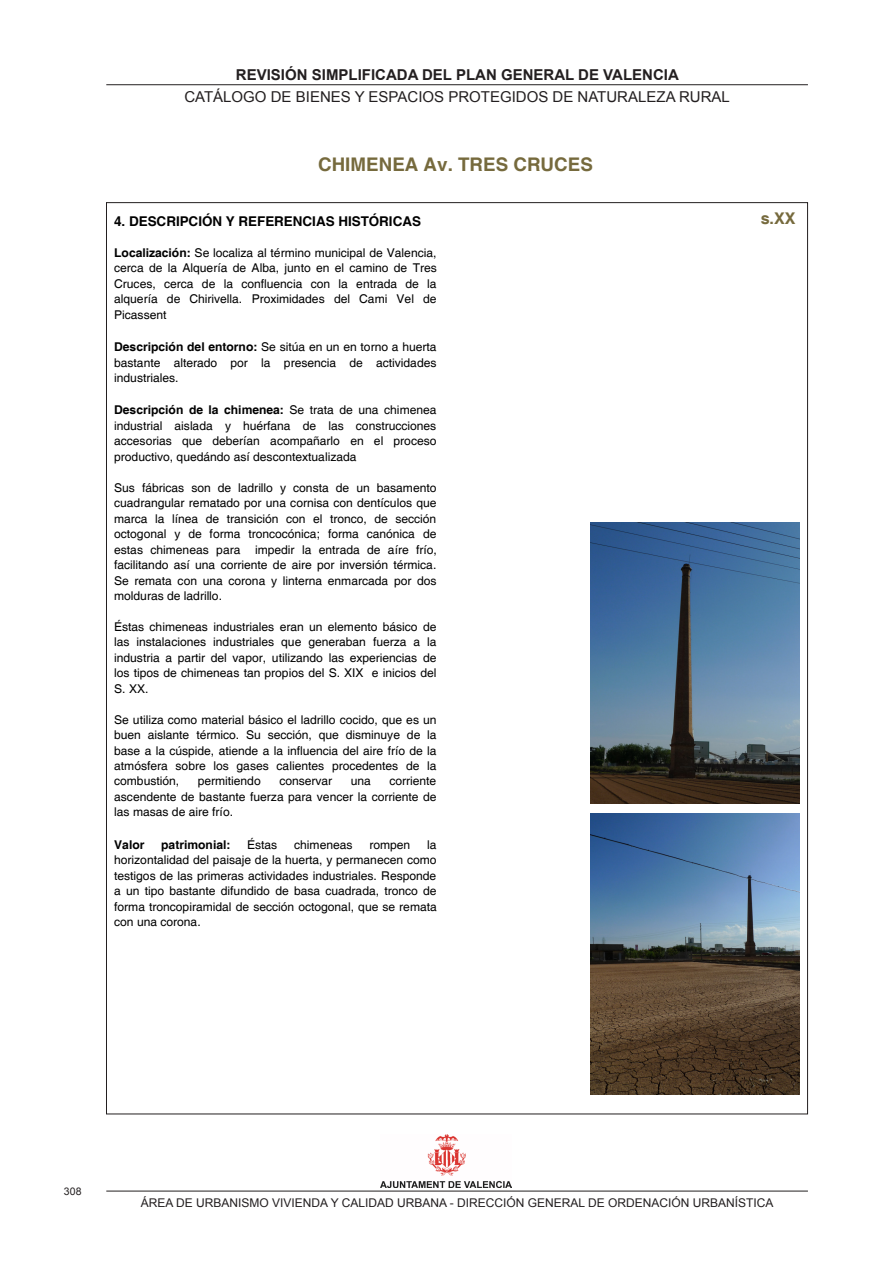
<style>
.page{position:relative;width:893px;height:1263px;background:#fff}
.page>*{position:absolute;margin:0;border:0;box-sizing:border-box;transform-origin:0 0}
.t1{font:700 18.75px "Helvetica";color:#766a3d}
.t2{font:700 16.2px "Helvetica";color:#766a3d}
.t3{font:15px "Arial";color:#231f20}
.t4{font:700 15px "Arial";color:#231f20}
.t5{font:700 13.5px "Helvetica";letter-spacing:-.005em;color:#000}
.t6{font:12.15px/15.5px "Helvetica";color:#000;text-align:justify}
.t7{font:700 12.15px "Helvetica";color:#000}
.t8{font:12px "Arial";color:#231f20}
.t9{font:10.5px "Arial";color:#231f20}
.s1{font-weight:700}
</style>
<div class="page">
<hr style="left:106px;top:84px;width:702px;height:1px;background:#231f20">
<img style="left:381px;top:1134px;width:130px;height:53px">
<hr style="left:106px;top:1191px;width:702px;height:1px;background:#231f20">
<img style="left:590px;top:813px;width:210px;height:281px">
<img style="left:590px;top:523px;width:210px;height:281px">
<p class="t4" style="left:236px;top:65px;width:444px">REVISIÓN SIMPLIFICADA DEL PLAN GENERAL DE VALENCIA</p>
<p class="t3" style="left:184px;top:87px;width:547px">CATÁLOGO DE BIENES Y ESPACIOS PROTEGIDOS DE NATURALEZA RURAL</p>
<p class="t1" style="left:318px;top:153px;width:276px">CHIMENEA Av. TRES CRUCES</p>
<p class="t5" style="left:114px;top:213px;width:308px">4. DESCRIPCIÓN Y REFERENCIAS HISTÓRICAS</p>
<p class="t6" style="left:114px;top:245px;width:324px"><span class="s1">Localización:</span> Se localiza al término municipal de Valencia, cerca de la Alquería de Alba, junto en el camino de Tres Cruces, cerca de la confluencia con la entrada de la alquería de Chirivella. Proximidades del Cami Vel de Picassent</p>
<p class="t6" style="left:114px;top:339px;width:324px"><span class="s1">Descripción del entorno:</span> Se sitúa en un en torno a huerta bastante alterado por la presencia de actividades industriales.</p>
<p class="t6" style="left:114px;top:403px;width:324px"><span class="s1">Descripción de la chimenea:</span> Se trata de una chimenea industrial aislada y huérfana de las construcciones accesorias que deberían acompañarlo en el proceso productivo, quedándo así descontextualizada</p>
<p class="t6" style="left:114px;top:480px;width:324px">Sus fábricas son de ladrillo y consta de un basamento cuadrangular rematado por una cornisa con dentículos que marca la línea de transición con el tronco, de sección octogonal y de forma troncocónica; forma canónica de estas chimeneas para impedir la entrada de aíre frío, facilitando así una corriente de aire por inversión térmica.<br>Se remata con una corona y linterna enmarcada por dos molduras de ladrillo.</p>
<p class="t6" style="left:114px;top:619px;width:324px">Éstas chimeneas industriales eran un elemento básico de las instalaciones industriales que generaban fuerza a la industria a partir del vapor, utilizando las experiencias de los tipos de chimeneas tan propios del S. XIX e inicios del S. XX.</p>
<p class="t6" style="left:114px;top:712px;width:324px">Se utiliza como material básico el ladrillo cocido, que es un buen aislante térmico. Su sección, que disminuye de la base a la cúspide, atiende a la influencia del aire frío de la atmósfera sobre los gases calientes procedentes de la combustión,</p>
<p class="t6" style="left:114px;top:774px;width:324px;text-indent:275px">corriente ascendente de bastante fuerza para vencer la corriente de las masas de aire frío.</p>
<p class="t7" style="left:114px;top:837px;width:32px">Valor</p>
<p class="t7" style="left:161px;top:837px;width:71px">patrimonial:</p>
<p class="t6" style="left:247px;top:837px;width:32px">Éstas</p>
<p class="t6" style="left:294px;top:837px;width:60px">chimeneas</p>
<p class="t6" style="left:369px;top:837px;width:42px">rompen</p>
<p class="t6" style="left:198px;top:774px;width:64px">permitiendo</p>
<p class="t6" style="left:279px;top:774px;width:54px">conservar</p>
<p class="t6" style="left:351px;top:774px;width:22px">una</p>
<p class="t6" style="left:114px;top:837px;width:324px;text-indent:313px">la horizontalidad del paisaje de la huerta, y permanecen como testigos de las primeras actividades industriales. Responde a un tipo bastante difundido de basa cuadrada, tronco de forma troncopiramidal de sección octogonal, que se remata con una corona.</p>
<p class="t2" style="left:761px;top:209px;width:36px">s.XX</p>
<p class="t9" style="left:64px;top:1185px;width:19px">308</p>
<p class="t8" style="left:141px;top:1195px;width:634px">ÁREA DE URBANISMO VIVIENDA Y CALIDAD URBANA - DIRECCIÓN GENERAL DE ORDENACIÓN URBANÍSTICA</p>
</div>
